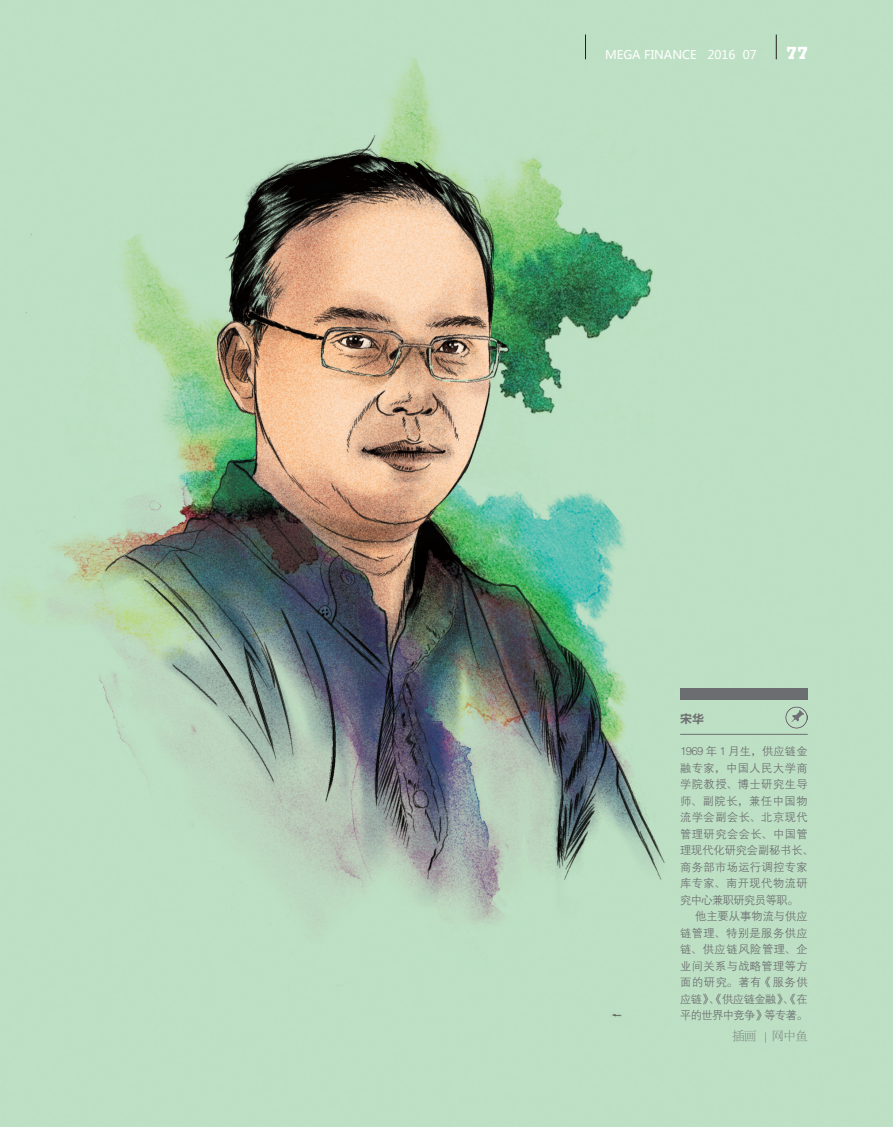
<style>
.page{position:relative;width:893px;height:1127px;background:#fff}
.page>*{position:absolute;margin:0;border:0;box-sizing:border-box;transform-origin:0 0}
.t1{font:800 16.95px "Stymie BT";color:#fff}
.t2{font:12px "Microsoft Ya Hei";color:#fff}
.提文{font:12px "FZBSJW GB1 0";color:#6c6d70}
.t3{font:12px "FZLTCHJW GB1 0";color:#6c6d70}
.t4{font:11.25px/16.5px "FZZDXJW GB1 0";letter-spacing:.045em;color:#6c6d70}
</style>
<div class="page">
<img style="left:0;top:0;width:893px;height:1127px">
<hr style="left:680px;top:734px;width:128px;height:1px;background:#6c6d70">
<div style="left:680px;top:689px;width:128px;height:11px;background:#6c6d70"></div>
<img style="left:785px;top:706px;width:23px;height:23px">
<svg style="left:585px;top:35px;width:1px;height:24px"></svg>
<svg style="left:776px;top:35px;width:1px;height:24px"></svg>
<p class="t2" style="left:605px;top:47px;width:153px">MEGA FINANCE 2016 07</p>
<p class="t1" style="left:786px;top:43px;width:23px">77</p>
<p class="t3" style="left:680px;top:712px;width:25px">宋华</p>
<p class="t4" style="left:680px;top:743px;width:135px">1969 年 1 月生，供应链金融专家，中国人民大学商学院教授、博士研究生导师、副院长，兼任中国物流学会副会长、北京现代管理研究会会长、中国管理现代化研究会副秘书长、商务部市场运行调控专家库专家、南开现代物流研究中心兼职研究员等职。</p>
<p class="t4" style="left:680px;top:908px;width:129px;text-align:justify;text-indent:15px">他主要从事物流与供应链管理、特别是服务供应链、供应链风险管理、企业间关系与战略管理等方面的研究。著有《服务供应链》、《供应链金融》、《在平的世界中竞争》等专著。</p>
<p class="提文" style="left:732px;top:1030px;width:77px">插画 ｜网中鱼</p>
</div>
